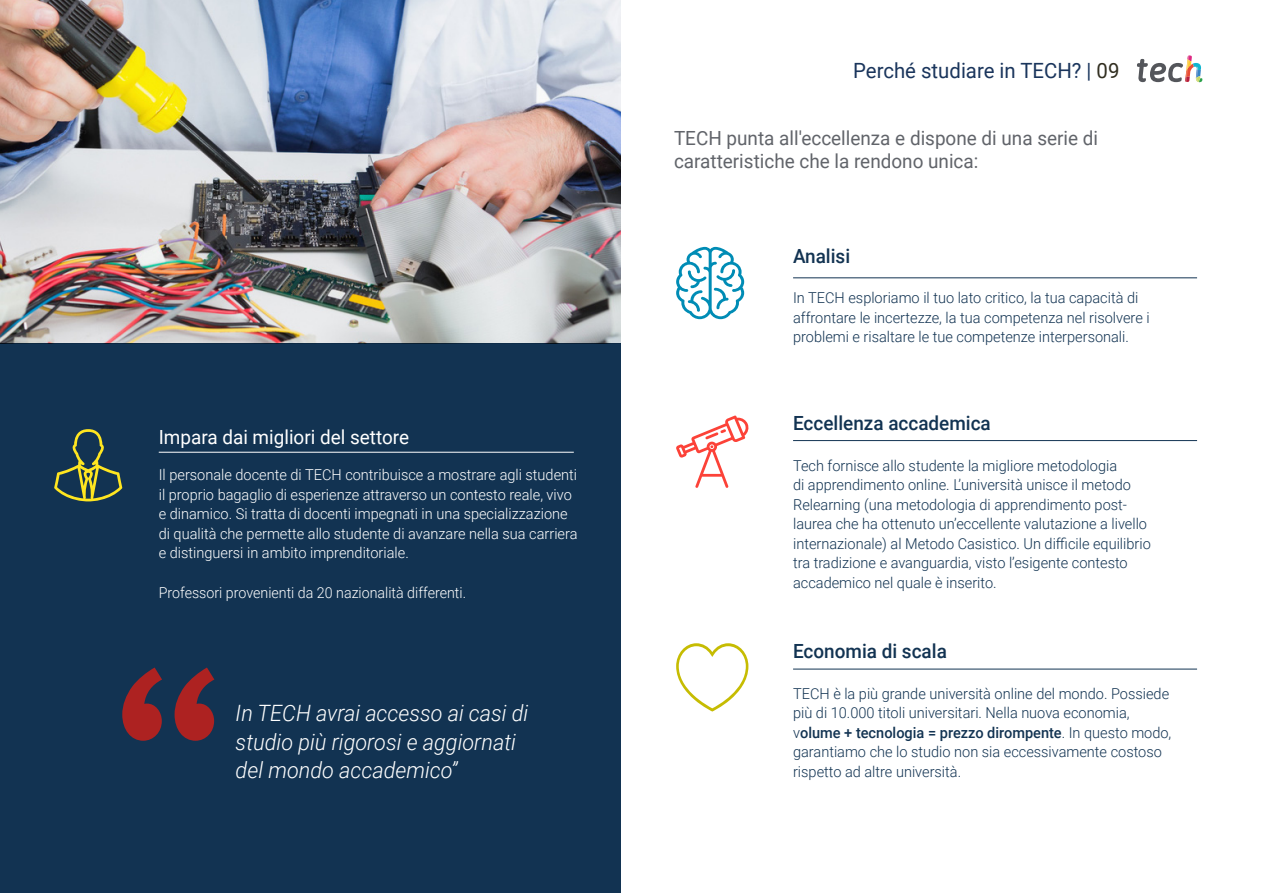
<style>
.page{position:relative;width:1263px;height:893px;background:#fff}
.page>*{position:absolute;margin:0;border:0;box-sizing:border-box;transform-origin:0 0}
.t1{font:italic 300 22.5px/28.5px "Roboto";color:#fff;scale:.96 1}
.t2{font:21px "Roboto";color:#1a355c}
.t3{font:19.5px/22.5px "Roboto";color:#61646a}
.t4{font:500 19.5px "Roboto";color:#123352}
.t5{font:19.5px "Roboto";color:#fff}
.t6{font:300 15px/19.5px "Roboto";color:#123352}
.t7{font:300 15px/19.5px "Roboto";color:#fff}
.t8{font:300 15px "Roboto";color:#fff;scale:.95 1}
.s1{color:#312e20}
.s2{font-weight:500}
</style>
<div class="page">
<img style="left:0;top:0;width:621px;height:344px">
<div style="left:0;top:344px;width:621px;height:549px;background:#123352"></div>
<svg style="left:1137px;top:55px;width:65px;height:28px"></svg>
<svg style="left:122px;top:667px;width:92px;height:74px"></svg>
<hr style="left:793px;top:440px;width:404px;height:1px;background:#123352">
<hr style="left:793px;top:669px;width:404px;height:1px;background:#123352">
<hr style="left:793px;top:277px;width:404px;height:1px;background:#123352">
<hr style="left:159px;top:452px;width:415px;height:1px;background:#fff">
<svg style="left:676px;top:247px;width:68px;height:72px"></svg>
<svg style="left:54px;top:429px;width:68px;height:72px"></svg>
<svg style="left:676px;top:416px;width:73px;height:72px"></svg>
<svg style="left:676px;top:643px;width:72px;height:68px"></svg>
<h3 class="t5" style="left:159px;top:423px;width:252px">Impara dai migliori del settore</h3>
<p class="t7" style="left:159px;top:465px;width:420px">Il personale docente di TECH contribuisce a mostrare agli studenti il proprio bagaglio di esperienze attraverso un contesto reale, vivo e dinamico. Si tratta di docenti impegnati in una specializzazione di qualità che permette allo studente di avanzare nella sua carriera e distinguersi in ambito imprenditoriale.</p>
<p class="t8" style="left:159px;top:582px;width:325px">Professori provenienti da 20 nazionalità differenti.</p>
<h1 class="t1" style="left:236px;top:698px;width:306px">In TECH avrai accesso ai casi di studio più rigorosi e aggiornati del mondo accademico”</h1>
<h2 class="t2" style="left:853px;top:56px;width:268px">Perché studiare in TECH? | <span class="s1">09</span></h2>
<h3 class="t3" style="left:674px;top:126px;width:426px">TECH punta all'eccellenza e dispone di una serie di caratteristiche che la rendono unica:</h3>
<h3 class="t4" style="left:793px;top:242px;width:59px">Analisi</h3>
<p class="t6" style="left:793px;top:288px;width:358px">In TECH esploriamo il tuo lato critico, la tua capacità di affrontare le incertezze, la tua competenza nel risolvere i problemi e risaltare le tue competenze interpersonali.</p>
<h3 class="t4" style="left:793px;top:410px;width:199px">Eccellenza accademica</h3>
<p class="t6" style="left:793px;top:455px;width:359px">Tech fornisce allo studente la migliore metodologia<br>di apprendimento online. L’università unisce il metodo Relearning (una metodologia di apprendimento post&shy;laurea che ha ottenuto un’eccellente valutazione a livello internazionale) al Metodo Casistico. Un difficile equilibrio tra tradizione e avanguardia, visto l’esigente contesto accademico nel quale è inserito.</p>
<h3 class="t4" style="left:793px;top:637px;width:155px">Economia di scala</h3>
<p class="t6" style="left:793px;top:683px;width:380px">TECH è la più grande università online del mondo. Possiede più di 10.000 titoli universitari. Nella nuova economia, v<span class="s2">olume + tecnologia = prezzo dirompente</span>. In questo modo, garantiamo che lo studio non sia eccessivamente costoso rispetto ad altre università.</p>
</div>
